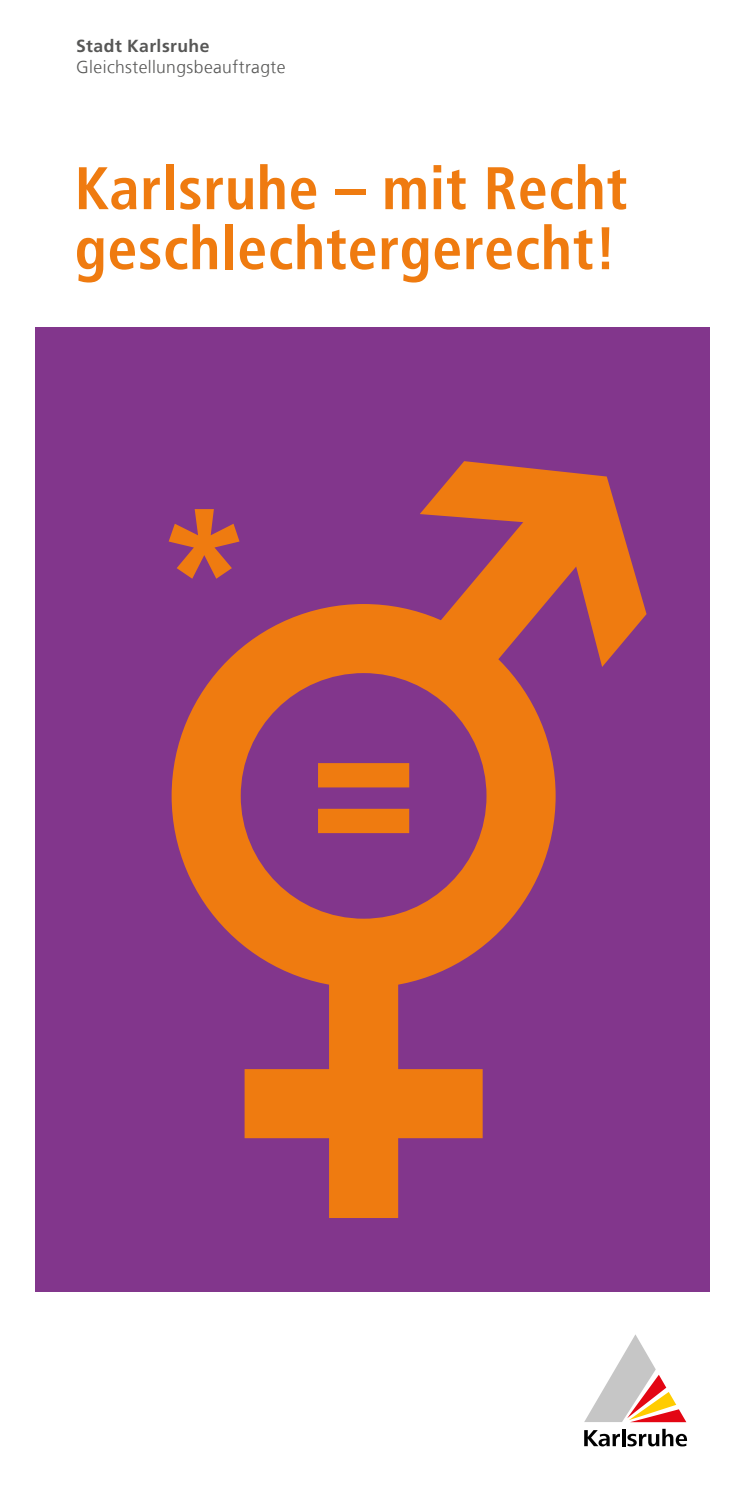
<style>
.page{position:relative;width:745px;height:1489px;background:#fff}
.page>*{position:absolute;margin:0;border:0;box-sizing:border-box;transform-origin:0 0}
.t1{font:700 condensed 60px/60px "Frutiger For Karlsruhe";letter-spacing:.01em;color:#ef7b10}
.t2{font:300 17.5px "Frutiger For Karlsruhe";letter-spacing:.025em;color:#575756}
.t3{font:700 17.5px "Frutiger For Karlsruhe";letter-spacing:.025em;color:#575756}
</style>
<div class="page">
<div style="left:35px;top:327px;width:674px;height:963px;background:#82368c"></div>
<svg style="left:584px;top:1430px;width:35px;height:16px"></svg>
<hr style="left:621px;top:1428px;width:3px;height:17px;background:#000">
<svg style="left:627px;top:1428px;width:59px;height:18px"></svg>
<svg style="left:585px;top:1334px;width:101px;height:87px"></svg>
<svg style="left:171px;top:604px;width:384px;height:343px"></svg>
<svg style="left:244px;top:945px;width:238px;height:272px;fill:#ef7b10"></svg>
<svg style="left:405px;top:461px;width:241px;height:246px;fill:#ef7b10"></svg>
<svg style="left:168px;top:509px;width:71px;height:69px"></svg>
<svg style="left:318px;top:763px;width:91px;height:70px"></svg>
<p class="t3" style="left:76px;top:35px;width:135px">Stadt Karlsruhe</p>
<p class="t2" style="left:76px;top:57px;width:210px">Gleichstellungsbeauftragte</p>
<p class="t1" style="left:74px;top:158px;width:554px">Karlsruhe – mit Recht geschlechtergerecht!</p>
</div>
